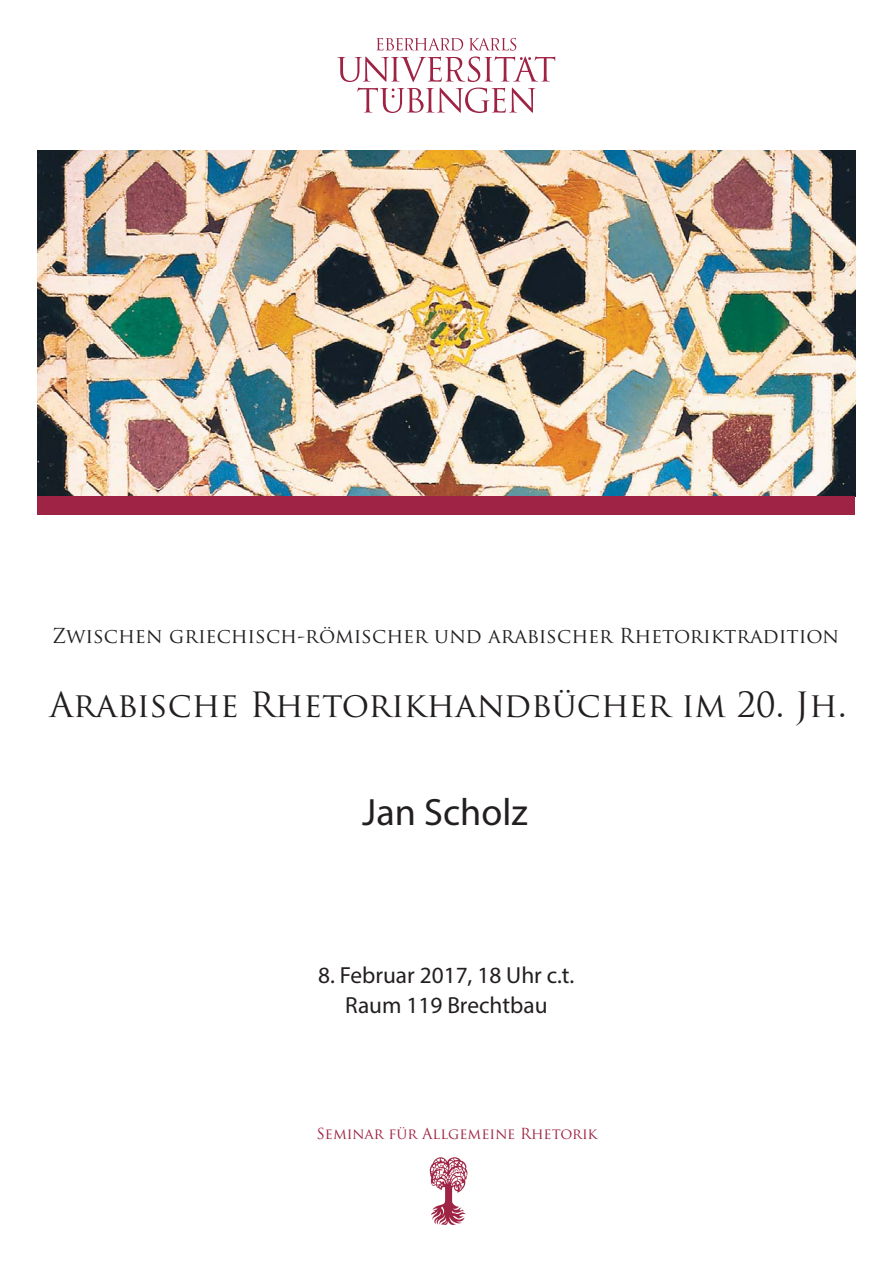
<style>
.page{position:relative;width:893px;height:1263px;background:#fff}
.page>*{position:absolute;margin:0;border:0;box-sizing:border-box;transform-origin:0 0}
.t1{font:38.1px "Myriad Pro";color:#231f20}
.t2{font:33.9px "Trajan Pro";color:#231f20}
.t3{font:23.25px/30.8px "Myriad Pro";color:#231f20;text-align:center}
.t4{font:20.1px "Trajan Pro";color:#231f20}
.t5{font:14.85px "Trajan Pro";color:#9f2344}
</style>
<div class="page">
<svg style="left:337px;top:38px;width:218px;height:75px"></svg>
<svg style="left:430px;top:1157px;width:37px;height:68px"></svg>
<img style="left:38px;top:151px;width:817px;height:345px">
<div style="left:38px;top:496px;width:817px;height:19px;background:#9f2344"></div>
<p class="t4" style="left:52px;top:624px;width:788px">Zwischen griechisch-römischer und arabischer Rhetoriktradition</p>
<h2 class="t2" style="left:49px;top:686px;width:798px">Arabische Rhetorikhandbücher im 20. Jh.</h2>
<h1 class="t1" style="left:362px;top:790px;width:167px">Jan Scholz</h1>
<p class="t3" style="left:318px;top:959px;width:258px">8. Februar 2017, 18 Uhr c.t.<br>Raum 119 Brechtbau</p>
<p class="t5" style="left:316px;top:1125px;width:282px">Seminar für Allgemeine Rhetorik</p>
</div>
